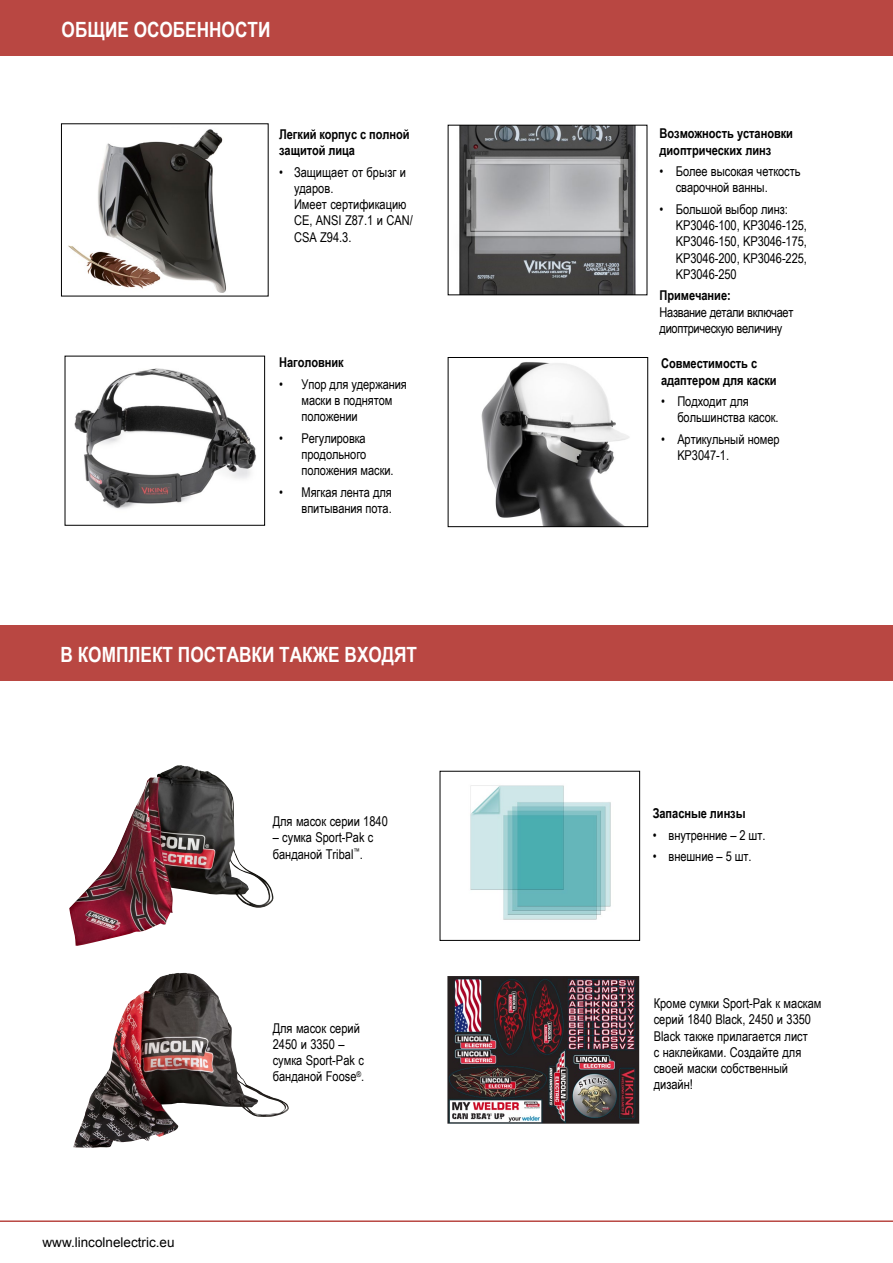
<style>
.page{position:relative;width:893px;height:1263px;background:#fff}
.page>*{position:absolute;margin:0;border:0;box-sizing:border-box;transform-origin:0 0}
.t1{font:700 21px "Arial Narrow";color:#fff}
.t2{font:13.5px/16.2px "Arial Narrow";letter-spacing:-.005em;color:#000}
.t3{font:700 13.5px/16.2px "Arial Narrow";letter-spacing:-.005em;color:#000}
.t4{font:13.5px/16.2px "Arial Narrow";letter-spacing:-.025em;color:#000}
.t5{font:13.5px "Arial";color:#000}
</style>
<div class="page">
<div style="left:0;top:0;width:893px;height:55px;background:#b94742"></div>
<div style="left:0;top:625px;width:893px;height:55px;background:#b94742"></div>
<img style="left:74px;top:368px;width:182px;height:141px">
<div style="left:65px;top:356px;width:200px;height:170px;border:1px solid #000"></div>
<div style="left:440px;top:771px;width:200px;height:170px;border:1px solid #000"></div>
<img style="left:481px;top:362px;width:149px;height:163px">
<div style="left:448px;top:357px;width:200px;height:170px;border:1px solid #000"></div>
<img style="left:459px;top:127px;width:177px;height:166px">
<div style="left:448px;top:125px;width:199px;height:170px;border:1px solid #000"></div>
<svg style="left:69px;top:245px;width:23px;height:30px"></svg>
<img style="left:92px;top:129px;width:134px;height:164px">
<img style="left:470px;top:785px;width:141px;height:135px">
<img style="left:73px;top:973px;width:216px;height:175px">
<img style="left:69px;top:765px;width:205px;height:181px">
<img style="left:447px;top:976px;width:192px;height:148px">
<hr style="left:0;top:1220px;width:893px;height:2px;background:#b94742">
<h1 class="t1" style="left:62px;top:13px;width:208px">оБЩИЕ ОСОБЕННОСТИ</h1>
<p class="t3" style="left:279px;top:125px;width:132px">Легкий корпус с полной защитой лица</p>
<p class="t2" style="left:294px;top:163px;width:120px;text-indent:-15px">• Защищает от брызг и ударов.<br>Имеет сертификацию<br>CE, ANSI Z87.1 и CAN/<br>CSA Z94.3.</p>
<p class="t3" style="left:279px;top:354px;width:66px">Наголовник</p>
<p class="t2" style="left:302px;top:375px;width:107px;text-indent:-22px">• Упор для удержания маски в поднятом положении</p>
<p class="t2" style="left:302px;top:429px;width:94px;text-indent:-22px">• Регулировка продольного положения маски.</p>
<p class="t2" style="left:279px;top:483px;width:114px;text-align:right">• Мягкая лента для впитывания пота.</p>
<h1 class="t1" style="left:61px;top:638px;width:356px">В Компле кт поставки также входят</h1>
<p class="t2" style="left:273px;top:813px;width:117px">Для масок серии 1840</p>
<p class="t2" style="left:273px;top:829px;width:102px">– сумка Sport-Pak с банданой Tribal<sup>™</sup>.</p>
<p class="t5" style="left:43px;top:1233px;width:134px">www.lincolnelectric.eu</p>
<p class="t2" style="left:273px;top:1019px;width:93px">Для масок серий<br>2450 и 3350 – сумка Sport-Pak с банданой Foose<sup>®</sup>.</p>
<p class="t3" style="left:660px;top:125px;width:135px">Возможность установки диоптрических линз</p>
<p class="t2" style="left:676px;top:163px;width:126px;text-indent:-16px">• Более высокая четкость сварочной ванны.</p>
<p class="t2" style="left:676px;top:201px;width:133px;text-indent:-16px">• Большой выбор линз:<br>KP3046-100, KP3046-125,<br>KP3046-150, KP3046-175,<br>KP3046-200, KP3046-225,<br>KP3046-250</p>
<p class="t3" style="left:660px;top:287px;width:73px">Примечание:</p>
<p class="t4" style="left:660px;top:303px;width:135px">Название детали включает диоптрическую величину</p>
<p class="t3" style="left:661px;top:355px;width:117px">Совместимость с адаптером для каски</p>
<p class="t2" style="left:677px;top:393px;width:103px;text-indent:-16px">• Подходит для большинства касок.</p>
<p class="t2" style="left:677px;top:431px;width:104px;text-indent:-16px">• Артикульный номер<br>KP3047-1.</p>
<p class="t3" style="left:653px;top:805px;width:94px">Запасные линзы</p>
<p class="t2" style="left:653px;top:826px;width:114px">• внутренние – 2 шт.</p>
<p class="t2" style="left:653px;top:848px;width:100px">• внешние – 5 шт.</p>
<p class="t2" style="left:654px;top:995px;width:169px">Кроме сумки Sport-Pak к маскам серий 1840 Black, 2450 и 3350<br>Black также прилагается лист<br>с наклейками. Создайте для своей маски собственный дизайн!</p>
</div>
